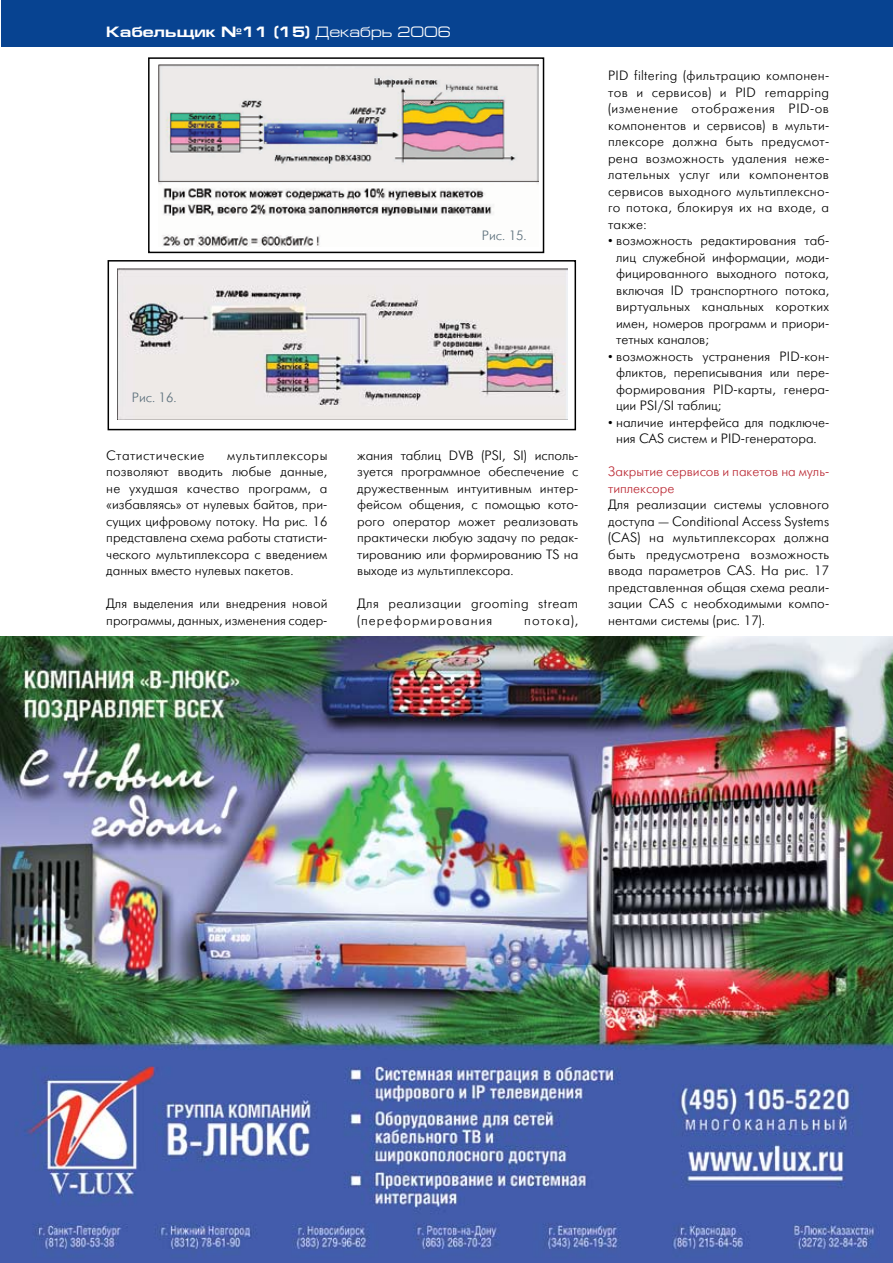
<style>
.page{position:relative;width:893px;height:1263px;background:#fff}
.page>*{position:absolute;margin:0;border:0;box-sizing:border-box;transform-origin:0 0}
.t1{font:700 15px "Europe Ext";color:#fff}
.t2{font:13.5px/16.5px "Futuris Light C";color:#000;text-align:justify}
.t3{font:13.5px/16.5px "Futuris Light C";letter-spacing:.03em;color:#000}
.t4{font:13.5px/16.5px "Futuris Light C";color:#ba2732}
.t5{font:13.5px "Futuris Light C";letter-spacing:.04em;color:#000}
.t6{font:13.5px "Futuris Light C";color:#5b6f7b}
.s1{font-weight:400}
</style>
<div class="page">
<img style="left:0;top:636px;width:893px;height:627px">
<img style="left:158px;top:64px;width:380px;height:182px">
<div style="left:148px;top:57px;width:396px;height:196px;border:2px solid #000"></div>
<img style="left:117px;top:268px;width:451px;height:152px">
<div style="left:108px;top:260px;width:468px;height:170px;border:2px solid #000"></div>
<div style="left:2px;top:0;width:891px;height:46px;background:#074391"></div>
<p class="t1" style="left:106px;top:23px;width:346px">Кабельщик №11 (15) <span class="s1">Декабрь 2006</span></p>
<p class="t6" style="left:132px;top:391px;width:46px">Рис. 16.</p>
<p class="t6" style="left:482px;top:228px;width:46px">Рис. 15.</p>
<p class="t5" style="left:106px;top:448px;width:100px">Статистические</p>
<p class="t2" style="left:106px;top:447px;width:223px;text-indent:121px">мультиплексоры позволяют вводить любые данные, не ухудшая качество программ, а «избавляясь» от нулевых байтов, при&shy;сущих цифровому потоку. На рис. 16 представлена схема работы статисти&shy;ческого мультиплексора с введением данных вместо нулевых пакетов.</p>
<p class="t2" style="left:106px;top:596px;width:223px">Для выделения или внедрения новой программы, данных, изменения содер-</p>
<p class="t2" style="left:357px;top:447px;width:223px">жания таблиц DVB (PSI, SI) исполь&shy;зуется программное обеспечение с дружественным интуитивным интер&shy;фейсом общения, с помощью кото&shy;рого оператор может реализовать практически любую задачу по редак&shy;тированию или формированию TS на выходе из мультиплексора.</p>
<p class="t3" style="left:357px;top:596px;width:222px">Для реализации grooming stream (переформирования</p>
<p class="t2" style="left:524px;top:612px;width:56px">потока),</p>
<p class="t2" style="left:608px;top:68px;width:223px">PID filtering (фильтрацию компонен&shy;тов и сервисов) и PID remapping (изменение отображения PID-ов компонентов и сервисов) в мульти&shy;плексоре должна быть предусмот&shy;рена возможность удаления неже&shy;лательных услуг или компонентов сервисов выходного мультиплексно&shy;го потока, блокируя их на входе, а также:</p>
<p class="t2" style="left:616px;top:233px;width:215px;text-indent:-8px">• возможность редактирования таб&shy;лиц служебной информации, моди&shy;фицированного выходного потока, включая ID транспортного потока, виртуальных канальных коротких имен, номеров программ и приори&shy;тетных каналов;</p>
<p class="t2" style="left:616px;top:348px;width:215px;text-indent:-8px">• возможность устранения PID-кон&shy;фликтов, переписывания или пере&shy;формирования PID-карты, генера&shy;ции PSI/SI таблиц;</p>
<p class="t2" style="left:608px;top:414px;width:223px;text-align:center">• наличие интерфейса для подключе&shy;ния CAS систем и PID-генератора.</p>
<p class="t4" style="left:608px;top:464px;width:223px">Закрытие сервисов и пакетов на муль&shy;типлексоре</p>
<p class="t2" style="left:608px;top:497px;width:223px">Для реализации системы условного доступа — Conditional Access Systems (CAS) на мультиплексорах должна быть предусмотрена возможность ввода параметров CAS. На рис. 17 представленная общая схема реали&shy;зации CAS с необходимыми компо&shy;нентами системы (рис. 17).</p>
</div>
